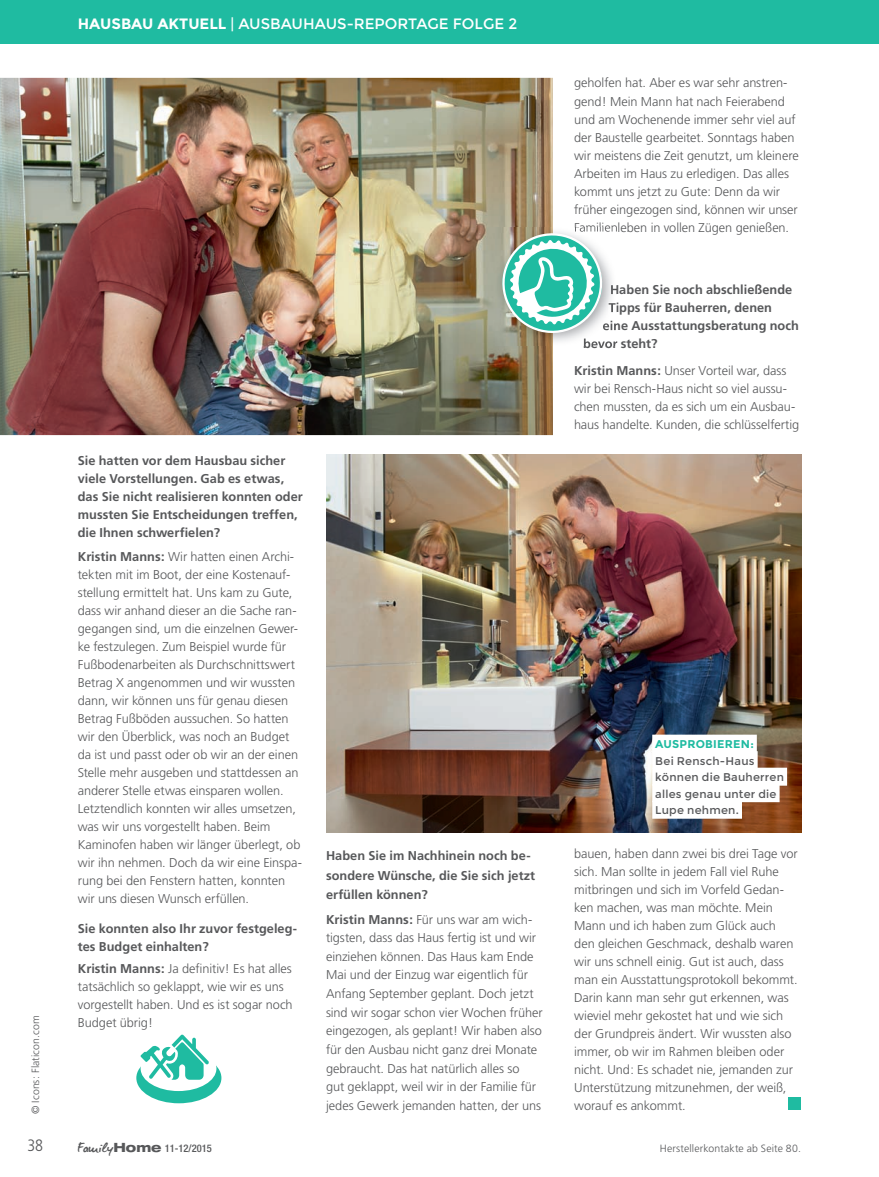
<style>
.page{position:relative;width:879px;height:1177px;background:#fff}
.page>*{position:absolute;margin:0;border:0;box-sizing:border-box;transform-origin:0 0}
.t1{font:300 condensed 16.5px "Frutiger";color:#57585a}
.t2{font:15px "Montserrat";color:#fff}
.t3{font:300 12.75px/18px "Frutiger";letter-spacing:-.005em;color:#57585a}
.t4{font:700 12.75px/18px "Frutiger";color:#57585a}
.t5{font:11.25px/16.5px "Montserrat";letter-spacing:.02em;color:#57585a}
.t6{font:700 11.25px "Montserrat";letter-spacing:.02em;color:#1fbba1}
.t7{font:300 10.5px "Frutiger";letter-spacing:.01em;color:#57585a}
.t8{font:500 condensed 10.5px "Helvetica Neue";color:#57585a}
.s1{font-weight:700}
.s2{font-family:"Elisabethvonelm";font-weight:400;font-stretch:normal;font-size:14.25px}
.s3{font-weight:800;font-stretch:expanded;font-size:12.75px}
</style>
<div class="page">
<div style="left:0;top:0;width:878px;height:44px;background:#1fbba1"></div>
<img style="left:0;top:78px;width:553px;height:357px">
<img style="left:326px;top:454px;width:475px;height:378px">
<div style="left:652px;top:734px;width:104px;height:18px;background:#fff"></div>
<div style="left:652px;top:751px;width:105px;height:18px;background:#fff"></div>
<div style="left:652px;top:767px;width:135px;height:18px;background:#fff"></div>
<div style="left:652px;top:784px;width:127px;height:18px;background:#fff"></div>
<div style="left:652px;top:800px;width:90px;height:18px;background:#fff"></div>
<div style="left:788px;top:1097px;width:12px;height:12px;background:#1fbba1"></div>
<img style="left:495px;top:337px;width:89px;height:8px">
<img style="left:584px;top:338px;width:32px;height:7px">
<svg style="left:495px;top:227px;width:121px;height:110px"></svg>
<div style="left:136px;top:1052px;width:85px;height:50px;background:#1fbba1;border-radius:50%"></div>
<div style="left:141px;top:1045px;width:75px;height:45px;background:#fff;border-radius:50%"></div>
<svg style="left:141px;top:1034px;width:68px;height:45px"></svg>
<p class="t7" style="left:30px;top:1113px;width:100px;rotate:-90deg">© Icons: Flaticon.com</p>
<p class="t2" style="left:78px;top:15px;width:441px"><span class="s1">HAUSBAU AKTUELL</span> | AUSBAUHAUS-REPORTAGE FOLGE 2</p>
<p class="t4" style="left:78px;top:451px;width:226px">Sie hatten vor dem Hausbau sicher viele Vorstellungen. Gab es etwas, das Sie nicht realisieren konnten oder mussten Sie Entscheidungen treffen, die Ihnen schwerfielen?</p>
<p class="t3" style="left:78px;top:547px;width:226px"><span class="s1">Kristin Manns:</span> Wir hatten einen Archi&shy;tekten mit im Boot, der eine Kostenauf&shy;stellung ermittelt hat. Uns kam zu Gute, dass wir anhand dieser an die Sache ran&shy;gegangen sind, um die einzelnen Gewer&shy;ke festzulegen. Zum Beispiel wurde für Fußbodenarbeiten als Durchschnittswert Betrag X angenommen und wir wussten dann, wir können uns für genau diesen Betrag Fußböden aussuchen. So hatten wir den Überblick, was noch an Budget da ist und passt oder ob wir an der einen Stelle mehr ausgeben und stattdessen an anderer Stelle etwas einsparen wollen.<br>Letztendlich konnten wir alles umsetzen, was wir uns vorgestellt haben. Beim Kaminofen haben wir länger überlegt, ob wir ihn nehmen. Doch da wir eine Einspa&shy;rung bei den Fenstern hatten, konnten wir uns diesen Wunsch erfüllen.</p>
<p class="t4" style="left:78px;top:919px;width:221px">Sie konnten also Ihr zuvor festgeleg&shy;tes Budget einhalten?</p>
<p class="t3" style="left:78px;top:959px;width:216px"><span class="s1">Kristin Manns:</span> Ja definitiv! Es hat alles tatsächlich so geklappt, wie wir es uns vorgestellt haben. Und es ist sogar noch Budget übrig!</p>
<p class="t4" style="left:326px;top:845px;width:211px;line-height:19.5px">Haben Sie im Nachhinein noch be&shy;sondere Wünsche, die Sie sich jetzt erfüllen können?</p>
<p class="t3" style="left:326px;top:909px;width:218px;line-height:18.6px"><span class="s1">Kristin Manns:</span> Für uns war am wich&shy;tigsten, dass das Haus fertig ist und wir einziehen können. Das Haus kam Ende Mai und der Einzug war eigentlich für Anfang September geplant. Doch jetzt sind wir sogar schon vier Wochen früher eingezogen, als geplant! Wir haben also für den Ausbau nicht ganz drei Monate gebraucht. Das hat natürlich alles so<br>gut geklappt, weil wir in der Familie für jedes Gewerk jemanden hatten, der uns</p>
<p class="t3" style="left:574px;top:74px;width:226px">geholfen hat. Aber es war sehr anstren&shy;gend! Mein Mann hat nach Feierabend und am Wochenende immer sehr viel auf der Baustelle gearbeitet. Sonntags haben wir meistens die Zeit genutzt, um kleinere Arbeiten im Haus zu erledigen. Das alles kommt uns jetzt zu Gute: Denn da wir früher eingezogen sind, können wir unser Familienleben in vollen Zügen genießen.</p>
<p class="t4" style="left:610px;top:280px;width:184px">Haben Sie noch abschließende</p>
<p class="t4" style="left:608px;top:298px;width:165px">Tipps für Bauherren, denen</p>
<p class="t4" style="left:602px;top:316px;width:198px">eine Ausstattungsberatung noch</p>
<p class="t4" style="left:583px;top:334px;width:76px">bevor steht?</p>
<p class="t3" style="left:574px;top:361px;width:227px"><span class="s1">Kristin Manns:</span> Unser Vorteil war, dass wir bei Rensch-Haus nicht so viel aussu&shy;chen mussten, da es sich um ein Ausbau&shy;haus handelte. Kunden, die schlüsselfertig</p>
<p class="t6" style="left:655px;top:737px;width:100px">AUSPROBIEREN:</p>
<p class="t5" style="left:655px;top:752px;width:130px">Bei Rensch-Haus können die Bauherren alles genau unter die<br>Lupe nehmen.</p>
<p class="t3" style="left:574px;top:844px;width:225px">bauen, haben dann zwei bis drei Tage vor sich. Man sollte in jedem Fall viel Ruhe mitbringen und sich im Vorfeld Gedan&shy;ken machen, was man möchte. Mein Mann und ich haben zum Glück auch den gleichen Geschmack, deshalb waren wir uns schnell einig. Gut ist auch, dass man ein Ausstattungsprotokoll bekommt.<br>Darin kann man sehr gut erkennen, was wieviel mehr gekostet hat und wie sich der Grundpreis ändert. Wir wussten also immer, ob wir im Rahmen bleiben oder nicht. Und: Es schadet nie, jemanden zur Unterstützung mitzunehmen, der weiß, worauf es ankommt.</p>
<p class="t1" style="left:27px;top:1135px;width:17px">38</p>
<p class="t8" style="left:78px;top:1141px;width:135px"><span class="s2">Family</span><span class="s3">Home</span> 11-12/2015</p>
<p class="t7" style="left:659px;top:1142px;width:142px">Herstellerkontakte ab Seite 80.</p>
</div>
